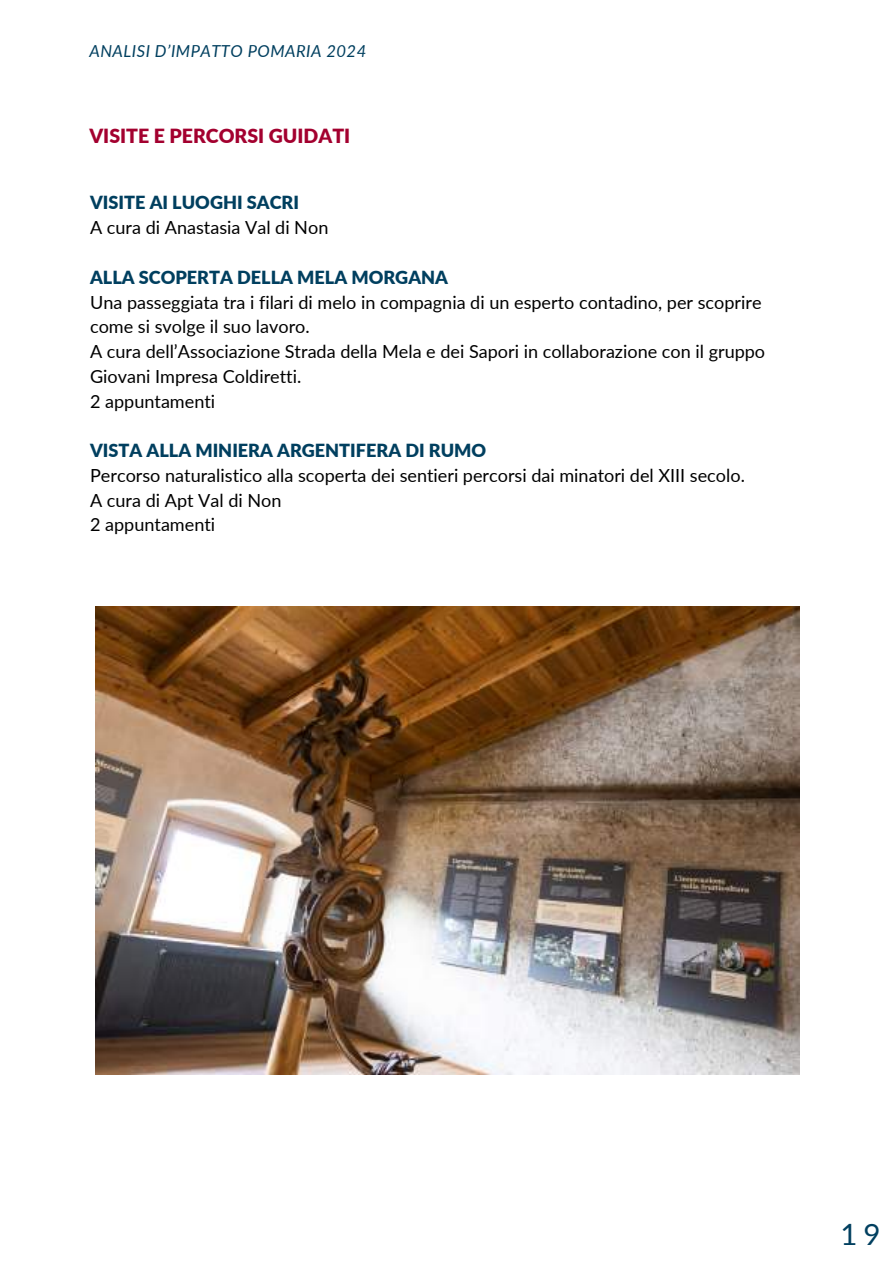
<style>
.page{position:relative;width:894px;height:1264px;background:#fff}
.page>*{position:absolute;margin:0;border:0;box-sizing:border-box;transform-origin:0 0}
.t1{font:29.4px "Lato";color:#003f5f}
.t2{font:900 19.5px "Lato";color:#a3002f}
.t3{font:18px/24.8px "Lato";color:#000}
.t4{font:900 18px "Lato";color:#003f5f}
.t5{font:italic 16.5px "Lato";letter-spacing:.03em;color:#003f5f}
</style>
<div class="page">
<img style="left:95px;top:606px;width:704px;height:468px">
<p class="t5" style="left:89px;top:41px;width:278px">ANALISI D’IMPATTO POMARIA 2024</p>
<p class="t2" style="left:89px;top:124px;width:262px">VISITE E PERCORSI GUIDATI</p>
<p class="t4" style="left:90px;top:192px;width:210px">VISITE AI LUOGHI SACRI</p>
<p class="t3" style="left:90px;top:215px;width:240px">A cura di Anastasia Val di Non</p>
<p class="t4" style="left:90px;top:266px;width:359px">ALLA SCOPERTA DELLA MELA MORGANA</p>
<p class="t3" style="left:90px;top:289px;width:676px">Una passeggiata tra i filari di melo in compagnia di un esperto contadino, per scoprire come si svolge il suo lavoro.<br>A cura dell’Associazione Strada della Mela e dei Sapori in collaborazione con il gruppo Giovani Impresa Coldiretti.<br>2 appuntamenti</p>
<p class="t4" style="left:90px;top:439px;width:397px">VISTA ALLA MINIERA ARGENTIFERA DI RUMO</p>
<p class="t3" style="left:90px;top:462px;width:656px">Percorso naturalistico alla scoperta dei sentieri percorsi dai minatori del XIII secolo.<br>A cura di Apt Val di Non<br>2 appuntamenti</p>
<h1 class="t1" style="left:840px;top:1216px;width:41px">19</h1>
</div>
